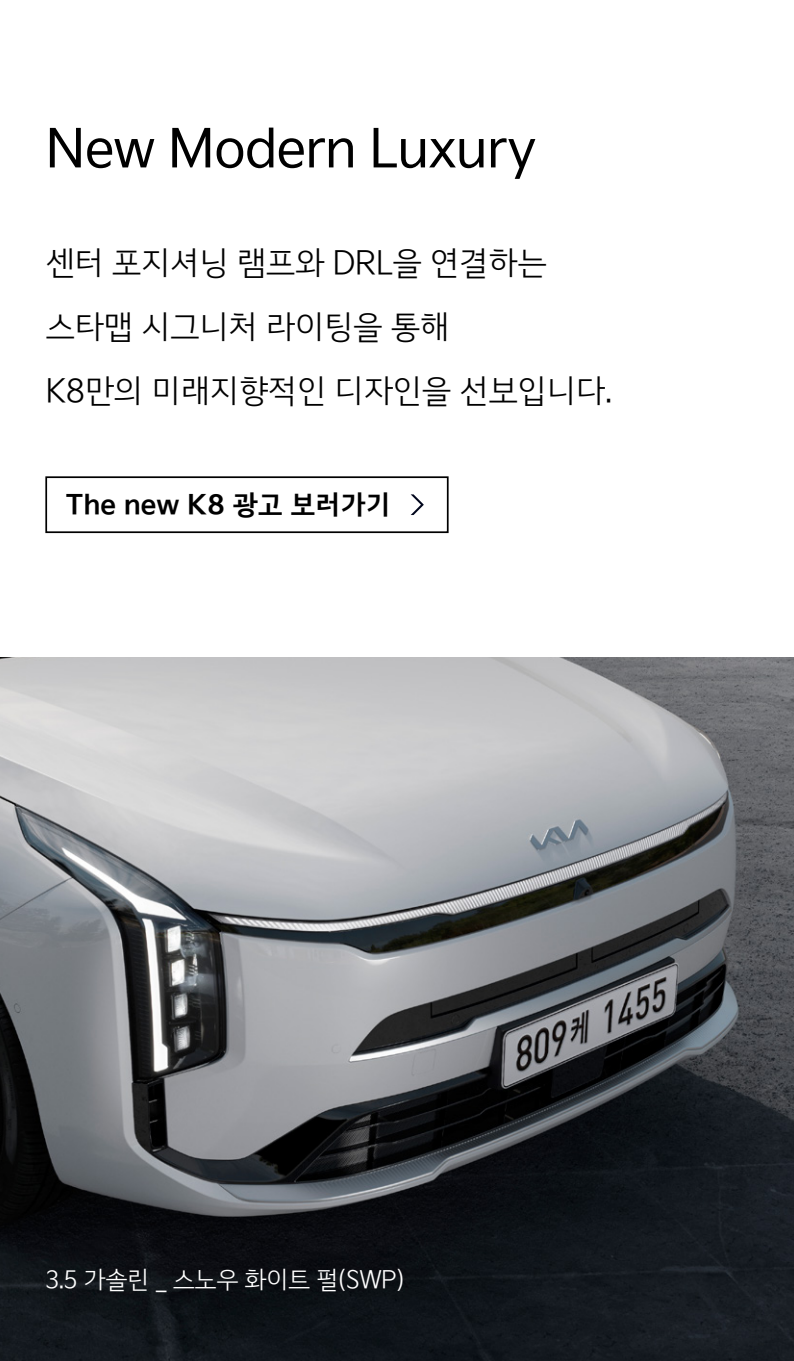
<style>
.page{position:relative;width:794px;height:1361px;background:#fff}
.page>*{position:absolute;margin:0;border:0;box-sizing:border-box;transform-origin:0 0}
.t1{font:52px "Kia Signature OTF Regular";letter-spacing:-.02em;color:#000}
.t2{font:32px/64px "Kia Signature OTF Light";letter-spacing:-.02em;color:#000}
.t3{font:26.8px "Kia Signature OTF Bold";color:#000}
.t4{font:24px "Kia Signature OTF Light";letter-spacing:-.02em;color:#fff}
</style>
<div class="page">
<img style="left:0;top:658px;width:794px;height:703px">
<svg style="left:411px;top:494px;width:13px;height:21px"></svg>
<div style="left:45px;top:476px;width:403px;height:57px;border:2px solid #000"></div>
<h1 class="t1" style="left:45px;top:110px;width:492px">New Modern Luxury</h1>
<p class="t2" style="left:45px;top:228px;width:568px">센터 포지셔닝 램프와 DRL을 연결하는 스타맵 시그니처 라이팅을 통해<br>K8만의 미래지향적인 디자인을 선보입니다.</p>
<p class="t3" style="left:66px;top:484px;width:326px">The new K8 광고 보러가기</p>
<p class="t4" style="left:45px;top:1262px;width:360px">3.5 가솔린 _ 스노우 화이트 펄(SWP)</p>
</div>
